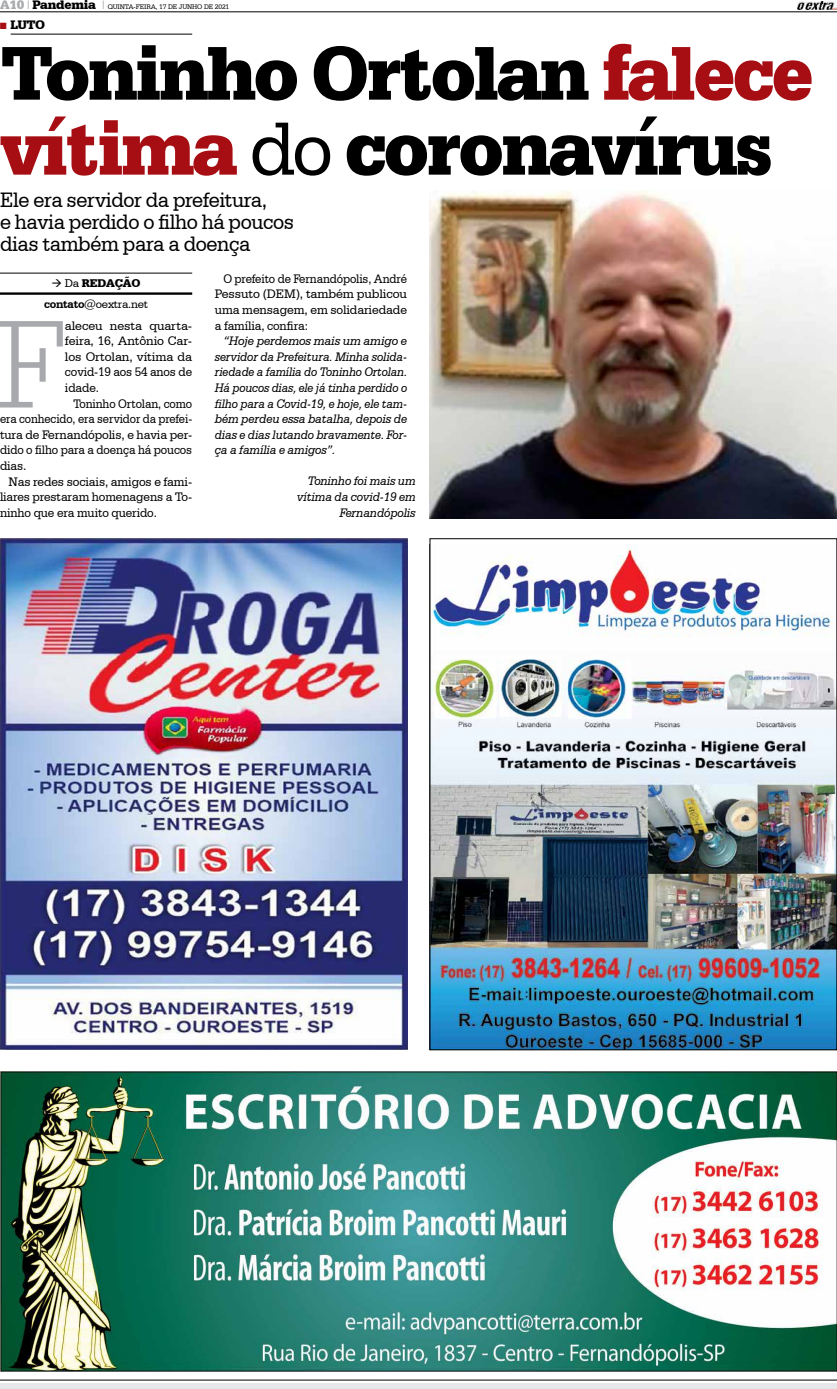
<style>
.page{position:relative;width:837px;height:1389px;background:#fff}
.page>*{position:absolute;margin:0;border:0;box-sizing:border-box;transform-origin:0 0}
.t1{font:300 133.7px "Serifa BT";color:#a7a9ac;scale:.95 1}
.t2{font:900 80px/75px "Serifa BT";letter-spacing:-.04em;color:#000;scale:.95 1}
.t3{font:22px/22px "Serifa BT";letter-spacing:-.02em;color:#000;scale:.95 1}
.t4{font:italic 13px/15.6px "Serifa BT";letter-spacing:-.01em;color:#000;text-align:justify}
.t5{font:13px/15.6px "Serifa BT";letter-spacing:-.01em;color:#000;text-align:justify;scale:.91 1}
.t6{font:13px/15.6px "Serifa BT";letter-spacing:-.01em;color:#000;text-align:justify}
.t7{font:italic 13px/15.6px "Serifa BT";letter-spacing:-.01em;color:#000;text-align:right;scale:.95 1}
.t8{font:900 13px "Serifa BT";color:#000}
.t9{font:11.8px/20.8px "Serifa BT";letter-spacing:-.02em;color:#000;text-align:center}
.t10{font:7px "Serifa BT";letter-spacing:-.02em;color:#000}
.s1{font-weight:900;font-size:13px;color:#a7a9ac}
.s2{font-weight:900;font-size:13px}
.s3{color:#a70e13}
.s4{font-weight:400}
.s5{font-weight:900}
.s6{font-weight:700}
</style>
<div class="page">
<div style="left:0;top:1383px;width:836px;height:6px;background:#e6e7e8"></div>
<hr style="left:0;top:1380px;width:836px;height:1px;background:#000">
<hr style="left:0;top:12px;width:836px;height:1px;background:#000">
<img style="left:797px;top:1px;width:39px;height:8px">
<hr style="left:11px;top:34px;width:181px;height:1px;background:#000">
<img style="left:429px;top:191px;width:407px;height:328px">
<img style="left:0;top:1071px;width:836px;height:300px">
<img style="left:0;top:539px;width:407px;height:511px">
<hr style="left:0;top:273px;width:192px;height:1px;background:#000">
<hr style="left:0;top:292px;width:192px;height:3px;background:#000">
<img style="left:431px;top:544px;width:403px;height:504px">
<p class="t10" style="left:0;top:2px;width:231px"><span class="s1">A10</span> <sup>|</sup> <span class="s2">Pandemia</span> <sup>|</sup> QUINTA-FEIRA, 17 DE JUNHO DE 2021</p>
<p class="t8" style="left:0;top:17px;width:47px"><span class="s3">→</span> LUTO</p>
<h2 class="t2" style="left:0;top:33px;width:857px">Toninho Ortolan <span class="s3">falece vítima</span> <span class="s4">do</span> coronavírus</h2>
<h3 class="t3" style="left:0;top:189px;width:311px">Ele era servidor da prefeitura,<br>e havia perdido o filho há poucos dias também para a doença</h3>
<p class="t9" style="left:44px;top:272px;width:106px">→ Da <span class="s5">Redação </span><span class="s6">contato</span>@oextra.net</p>
<h1 class="t1" style="left:-4px;top:286px;width:76px">F</h1>
<p class="t6" style="left:65px;top:317px;width:129px">aleceu nesta quarta&shy;feira, 16, Antônio Car&shy;los Ortolan, vítima da covid-19 aos 54 anos de idade.</p>
<p class="t5" style="left:0;top:395px;width:213px;text-indent:73px">Toninho Ortolan, como era conhecido, era servidor da prefei&shy;tura de Fernandópolis, e havia per&shy;dido o filho para a doença há poucos dias.</p>
<p class="t6" style="left:0;top:473px;width:194px;text-indent:9px">Nas redes sociais, amigos e fami&shy;liares prestaram homenagens a To&shy;ninho que era muito querido.</p>
<p class="t5" style="left:215px;top:270px;width:213px;text-indent:9px">O prefeito de Fernandópolis, André Pessuto (DEM), também publicou uma mensagem, em solidariedade a família, confira:</p>
<p class="t4" style="left:215px;top:333px;width:194px;text-indent:9px">“Hoje perdemos mais um amigo e servidor da Prefeitura. Minha solida&shy;riedade a família do Toninho Ortolan.<br>Há poucos dias, ele já tinha perdido o filho para a Covid-19, e hoje, ele tam&shy;bém perdeu essa batalha, depois de dias e dias lutando bravamente. For&shy;ça a família e amigos”.</p>
<p class="t7" style="left:297px;top:473px;width:126px">Toninho foi mais um vítima da covid-19 em<br>Fernandópolis</p>
</div>
